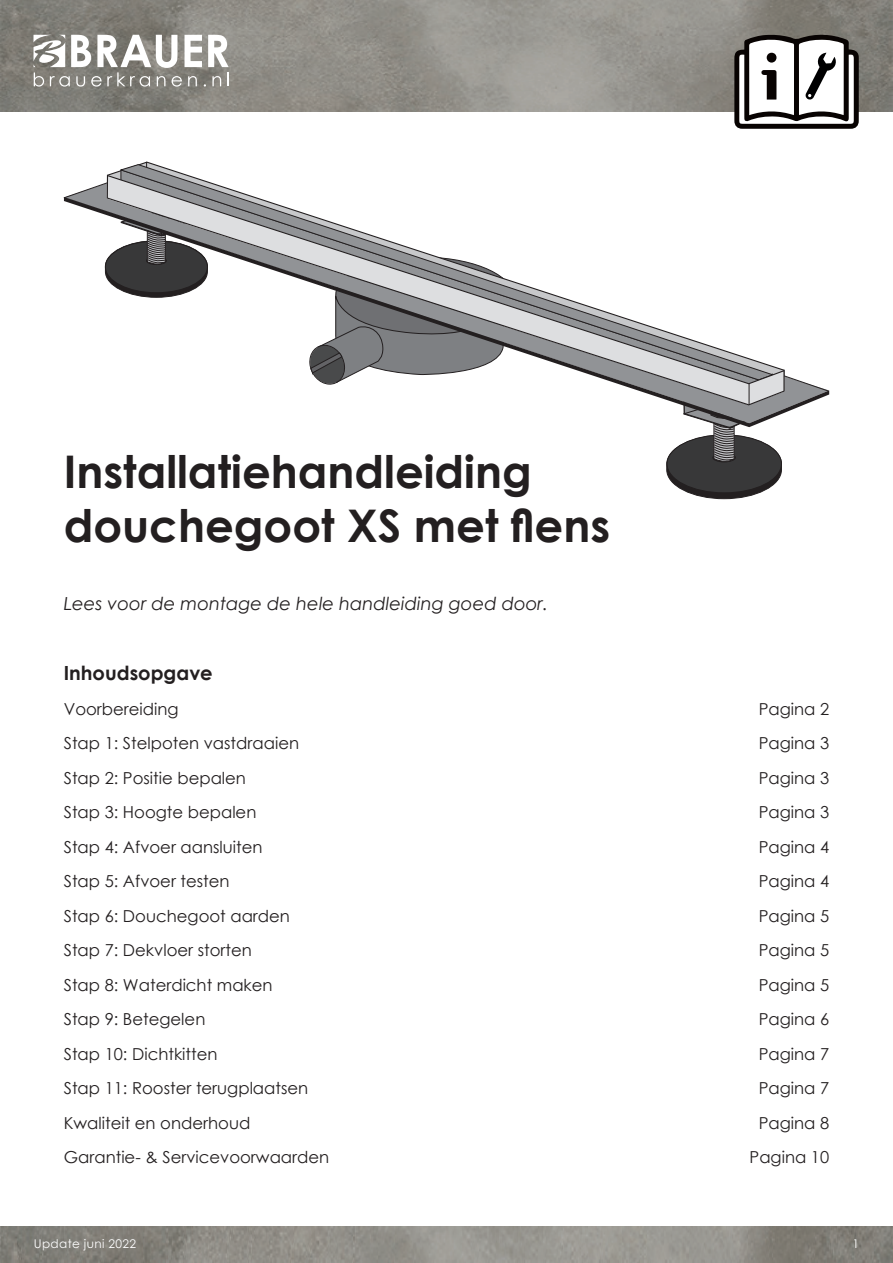
<style>
.page{position:relative;width:893px;height:1263px;background:#fff}
.page>*{position:absolute;margin:0;border:0;box-sizing:border-box;transform-origin:0 0}
.t1{font:700 45px "Century Gothic";color:#231f20}
.t2{font:700 19.5px "Century Gothic";color:#231f20}
.t3{font:italic 18px "Century Gothic";color:#231f20}
.t4{font:16.5px "Century Gothic";color:#231f20}
.t5{font:12px "Century Gothic Pro";letter-spacing:.03em;color:#fff}
</style>
<div class="page">
<img style="left:0;top:0;width:893px;height:112px">
<img style="left:0;top:1226px;width:893px;height:37px">
<svg style="left:34px;top:35px;width:195px;height:52px"></svg>
<svg style="left:734px;top:33px;width:125px;height:96px"></svg>
<div style="left:767px;top:53px;width:9px;height:10px;background:#080302;border-radius:50%"></div>
<svg style="left:63px;top:182px;width:44px;height:16px"></svg>
<svg style="left:107px;top:175px;width:677px;height:225px"></svg>
<svg style="left:666px;top:374px;width:163px;height:125px"></svg>
<p class="t1" style="left:64px;top:438px;width:470px">Installatiehandleiding</p>
<p class="t1" style="left:64px;top:492px;width:548px">douchegoot XS met flens</p>
<p class="t3" style="left:64px;top:590px;width:486px">Lees voor de montage de hele handleiding goed door.</p>
<p class="t2" style="left:64px;top:658px;width:150px">Inhoudsopgave</p>
<p class="t4" style="left:64px;top:697px;width:116px">Voorbereiding</p>
<p class="t4" style="left:759px;top:697px;width:72px">Pagina 2</p>
<p class="t4" style="left:64px;top:732px;width:237px">Stap 1: Stelpoten vastdraaien</p>
<p class="t4" style="left:759px;top:732px;width:72px">Pagina 3</p>
<p class="t4" style="left:64px;top:766px;width:184px">Stap 2: Positie bepalen</p>
<p class="t4" style="left:759px;top:766px;width:72px">Pagina 3</p>
<p class="t4" style="left:64px;top:801px;width:194px">Stap 3: Hoogte bepalen</p>
<p class="t4" style="left:759px;top:801px;width:72px">Pagina 3</p>
<p class="t4" style="left:64px;top:835px;width:200px">Stap 4: Afvoer aansluiten</p>
<p class="t4" style="left:759px;top:835px;width:72px">Pagina 4</p>
<p class="t4" style="left:64px;top:870px;width:167px">Stap 5: Afvoer testen</p>
<p class="t4" style="left:759px;top:870px;width:72px">Pagina 4</p>
<p class="t4" style="left:64px;top:904px;width:228px">Stap 6: Douchegoot aarden</p>
<p class="t4" style="left:759px;top:904px;width:72px">Pagina 5</p>
<p class="t4" style="left:64px;top:939px;width:190px">Stap 7: Dekvloer storten</p>
<p class="t4" style="left:759px;top:939px;width:72px">Pagina 5</p>
<p class="t4" style="left:64px;top:973px;width:210px">Stap 8: Waterdicht maken</p>
<p class="t4" style="left:759px;top:973px;width:72px">Pagina 5</p>
<p class="t4" style="left:64px;top:1008px;width:143px">Stap 9: Betegelen</p>
<p class="t4" style="left:759px;top:1008px;width:72px">Pagina 6</p>
<p class="t4" style="left:64px;top:1042px;width:155px">Stap 10: Dichtkitten</p>
<p class="t4" style="left:759px;top:1042px;width:72px">Pagina 7</p>
<p class="t4" style="left:64px;top:1077px;width:246px">Stap 11: Rooster terugplaatsen</p>
<p class="t4" style="left:759px;top:1077px;width:72px">Pagina 7</p>
<p class="t4" style="left:64px;top:1111px;width:188px">Kwaliteit en onderhoud</p>
<p class="t4" style="left:759px;top:1111px;width:72px">Pagina 8</p>
<p class="t4" style="left:64px;top:1146px;width:267px">Garantie- &amp; Servicevoorwaarden</p>
<p class="t4" style="left:750px;top:1146px;width:81px">Pagina 10</p>
<p class="t5" style="left:34px;top:1237px;width:104px">Update juni 2022</p>
<p class="t5" style="left:852px;top:1237px;width:8px">1</p>
</div>
